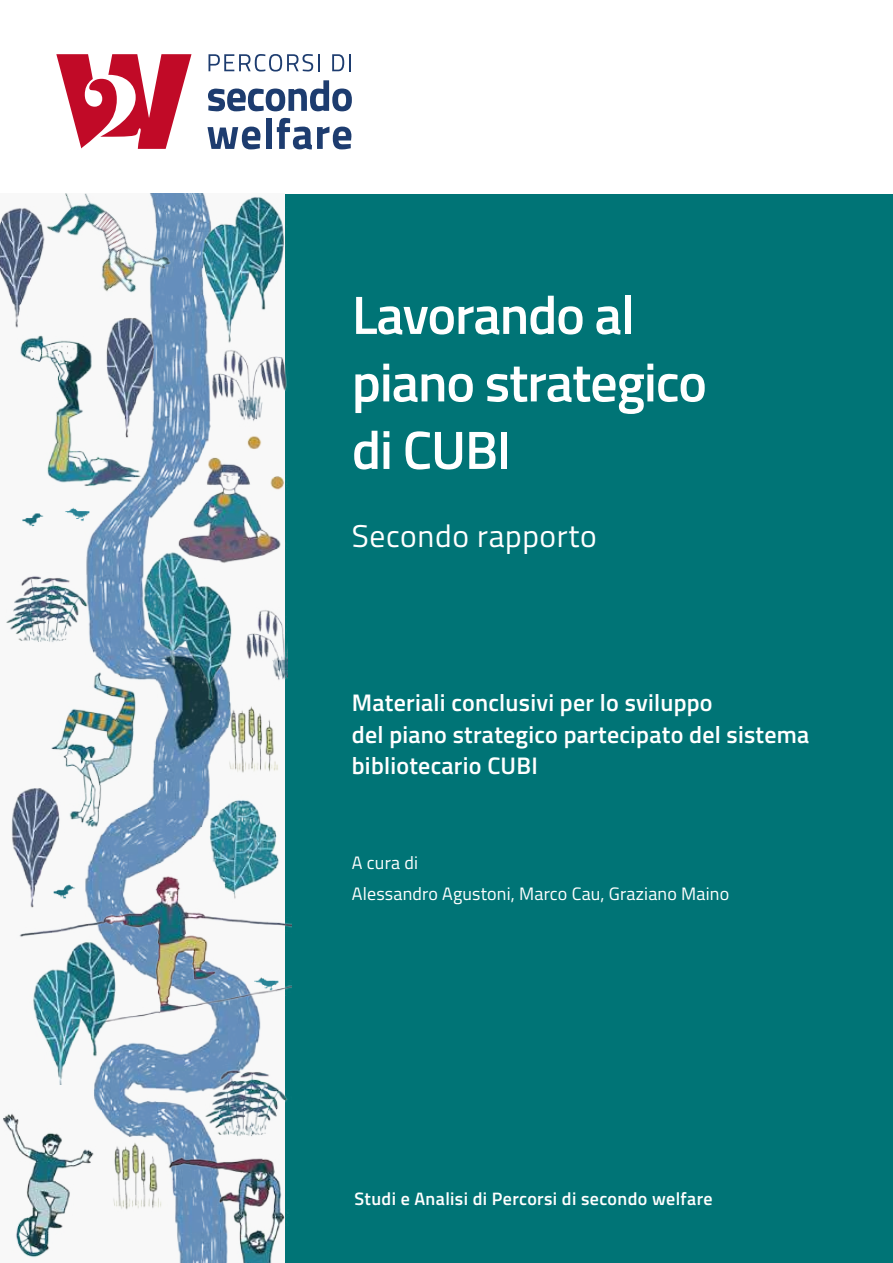
<style>
.page{position:relative;width:893px;height:1263px;background:#fff}
.page>*{position:absolute;margin:0;border:0;box-sizing:border-box;transform-origin:0 0}
.t1{font:600 54px/67.5px "Titillium";letter-spacing:-.02em;color:#fff}
.t2{font:31.5px "Titillium";letter-spacing:.02em;color:#fff}
.t3{font:600 24px/31.5px "Titillium";letter-spacing:.01em;color:#fff}
.t4{font:18px/31.5px "Titillium";letter-spacing:.01em;color:#fff}
.t5{font:600 18px "Titillium";letter-spacing:.02em;color:#fff}
</style>
<div class="page">
<div style="left:0;top:194px;width:893px;height:1069px;background:#007476"></div>
<svg style="left:56px;top:54px;width:135px;height:95px"></svg>
<svg style="left:209px;top:54px;width:111px;height:18px"></svg>
<svg style="left:332px;top:54px;width:19px;height:17px"></svg>
<svg style="left:208px;top:80px;width:144px;height:31px"></svg>
<svg style="left:207px;top:127px;width:53px;height:22px"></svg>
<div style="left:266px;top:118px;width:6px;height:31px;background:#1d3c6f"></div>
<svg style="left:277px;top:118px;width:74px;height:31px"></svg>
<img style="left:0;top:193px;width:288px;height:1070px">
<img style="left:156px;top:1128px;width:132px;height:135px">
<img style="left:0;top:873px;width:291px;height:149px">
<img style="left:173px;top:425px;width:115px;height:148px">
<img style="left:0;top:1101px;width:97px;height:160px">
<img style="left:18px;top:193px;width:168px;height:130px">
<img style="left:135px;top:544px;width:109px;height:164px">
<img style="left:99px;top:303px;width:63px;height:146px">
<img style="left:213px;top:686px;width:75px;height:83px">
<img style="left:203px;top:372px;width:85px;height:55px">
<img style="left:15px;top:497px;width:85px;height:36px">
<img style="left:247px;top:966px;width:43px;height:36px">
<img style="left:65px;top:870px;width:21px;height:36px">
<img style="left:96px;top:1123px;width:89px;height:88px">
<img style="left:0;top:561px;width:100px;height:88px">
<img style="left:197px;top:1055px;width:91px;height:88px">
<img style="left:42px;top:660px;width:106px;height:176px">
<img style="left:8px;top:328px;width:143px;height:164px">
<img style="left:3px;top:781px;width:62px;height:141px">
<img style="left:9px;top:918px;width:121px;height:167px">
<img style="left:202px;top:769px;width:89px;height:147px">
<img style="left:189px;top:193px;width:99px;height:179px">
<img style="left:238px;top:599px;width:49px;height:88px">
<img style="left:0;top:207px;width:47px;height:121px">
<h1 class="t1" style="left:352px;top:279px;width:357px">Lavorando al piano strategico di CUBI</h1>
<h2 class="t2" style="left:352px;top:513px;width:246px">Secondo rapporto</h2>
<p class="t3" style="left:352px;top:686px;width:459px">Materiali conclusivi per lo sviluppo<br>del piano strategico partecipato del sistema bibliotecario CUBI</p>
<p class="t4" style="left:352px;top:846px;width:379px">A cura di<br>Alessandro Agustoni, Marco Cau, Graziano Maino</p>
<p class="t5" style="left:355px;top:1185px;width:359px">Studi e Analisi di Percorsi di secondo welfare</p>
</div>
